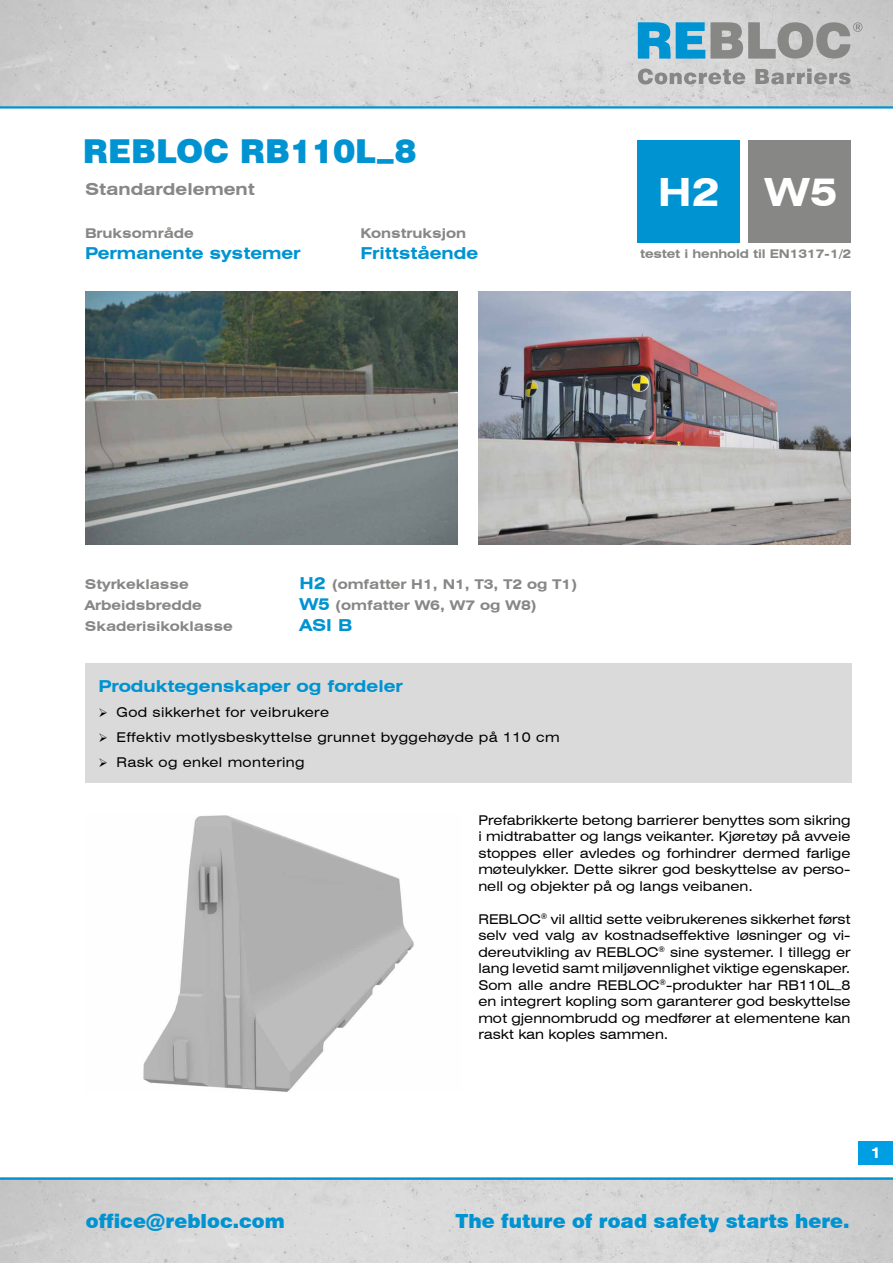
<style>
.page{position:relative;width:893px;height:1263px;background:#fff}
.page>*{position:absolute;margin:0;border:0;box-sizing:border-box;transform-origin:0 0}
.t1{font:700 expanded 39px "Swiss 721 BT";color:#fff}
.t2{font:900 33px "Swiss 721 BT";color:#0093d2}
.t3{font:900 19.5px "Swiss 721 BT";color:#0093d2}
.t4{font:700 expanded 16.5px "Swiss 721 BT";color:#0093d2}
.t5{font:700 expanded 16.5px "Swiss 721 BT";color:#878786}
.t6{font:700 expanded 15px "Swiss 721 BT";color:#fff}
.t7{font:expanded 13.5px/16.5px "Swiss 721 BT";color:#000;text-align:justify}
.t8{font:700 expanded 13.5px "Swiss 721 BT";color:#878786}
.t9{font:expanded 13.5px "Swiss 721 BT";letter-spacing:.03em;color:#000}
.t10{font:700 expanded 12px "Swiss 721 BT";letter-spacing:-.01em;color:#878786}
.s1{font-size:16.5px;color:#0093d2}
</style>
<div class="page">
<div style="left:859px;top:1141px;width:34px;height:23px;background:#009ee3"></div>
<img style="left:0;top:1180px;width:893px;height:83px">
<img style="left:0;top:0;width:893px;height:106px">
<hr style="left:0;top:106px;width:893px;height:3px;background:#0093d2">
<svg style="left:638px;top:22px;width:224px;height:37px;background:#87a7b5"></svg>
<svg style="left:638px;top:69px;width:212px;height:15px;background:#afafaf"></svg>
<hr style="left:0;top:1177px;width:893px;height:3px;background:#0093d2">
<div style="left:85px;top:663px;width:766px;height:119px;background:#dadada"></div>
<img style="left:85px;top:291px;width:372px;height:254px">
<img style="left:478px;top:291px;width:372px;height:254px">
<img style="left:143px;top:815px;width:271px;height:277px">
<div style="left:638px;top:140px;width:102px;height:102px;background:#0093d2"></div>
<div style="left:748px;top:140px;width:102px;height:102px;background:#878786"></div>
<h2 class="t2" style="left:83px;top:131px;width:335px">REBLOC RB110L_8</h2>
<p class="t5" style="left:85px;top:179px;width:171px">Standardelement</p>
<p class="t8" style="left:85px;top:225px;width:110px">Bruksområde</p>
<p class="t4" style="left:85px;top:244px;width:217px">Permanente systemer</p>
<h1 class="t1" style="left:658px;top:169px;width:182px">H2 W5</h1>
<p class="t8" style="left:361px;top:225px;width:107px">Konstruksjon</p>
<p class="t4" style="left:361px;top:244px;width:119px">Frittstående</p>
<p class="t10" style="left:640px;top:246px;width:213px">testet i henhold til EN1317-1/2</p>
<p class="t8" style="left:85px;top:576px;width:105px">Styrkeklasse</p>
<p class="t8" style="left:299px;top:576px;width:279px"><span class="s1">H2</span> (omfatter H1, N1, T3, T2 og T1)</p>
<p class="t8" style="left:85px;top:597px;width:119px">Arbeidsbredde</p>
<p class="t8" style="left:299px;top:597px;width:239px"><span class="s1">W5</span> (omfatter W6, W7 og W8)</p>
<p class="t8" style="left:85px;top:618px;width:149px">Skaderisikoklasse</p>
<p class="t4" style="left:299px;top:615px;width:54px">ASI B</p>
<p class="t4" style="left:98px;top:676px;width:306px">Produktegenskaper og fordeler</p>
<p class="t9" style="left:98px;top:704px;width:232px">➢ God sikkerhet for veibrukere</p>
<p class="t9" style="left:98px;top:729px;width:463px">➢ Effektiv motlysbeskyttelse grunnet byggehøyde på 110 cm</p>
<p class="t9" style="left:98px;top:754px;width:208px">➢ Rask og enkel montering</p>
<p class="t7" style="left:478px;top:811px;width:374px">Prefabrikkerte betong barrierer benyttes som sikring i midtrabatter og langs veikanter. Kjøretøy på avveie stoppes eller avledes og forhindrer dermed farlige møteulykker. Dette sikrer god beskyttelse av perso&shy;nell og objekter på og langs veibanen.</p>
<p class="t7" style="left:478px;top:910px;width:374px">REBLOC<sup>®</sup> vil alltid sette veibrukerenes sikkerhet først selv ved valg av kostnadseffektive løsninger og vi&shy;dereutvikling av REBLOC<sup>®</sup> sine systemer. I tillegg er lang levetid samt miljøvennlighet viktige egenskaper.<br>Som alle andre REBLOC<sup>®</sup>-produkter har RB110L_8 en integrert kopling som garanterer god beskyttelse mot gjennombrudd og medfører at elementene kan raskt kan koples sammen.</p>
<h3 class="t3" style="left:86px;top:1210px;width:200px">office@rebloc.com</h3>
<h3 class="t3" style="left:456px;top:1210px;width:396px">The future of road safety starts here.</h3>
<p class="t6" style="left:870px;top:1144px;width:12px">1</p>
</div>
